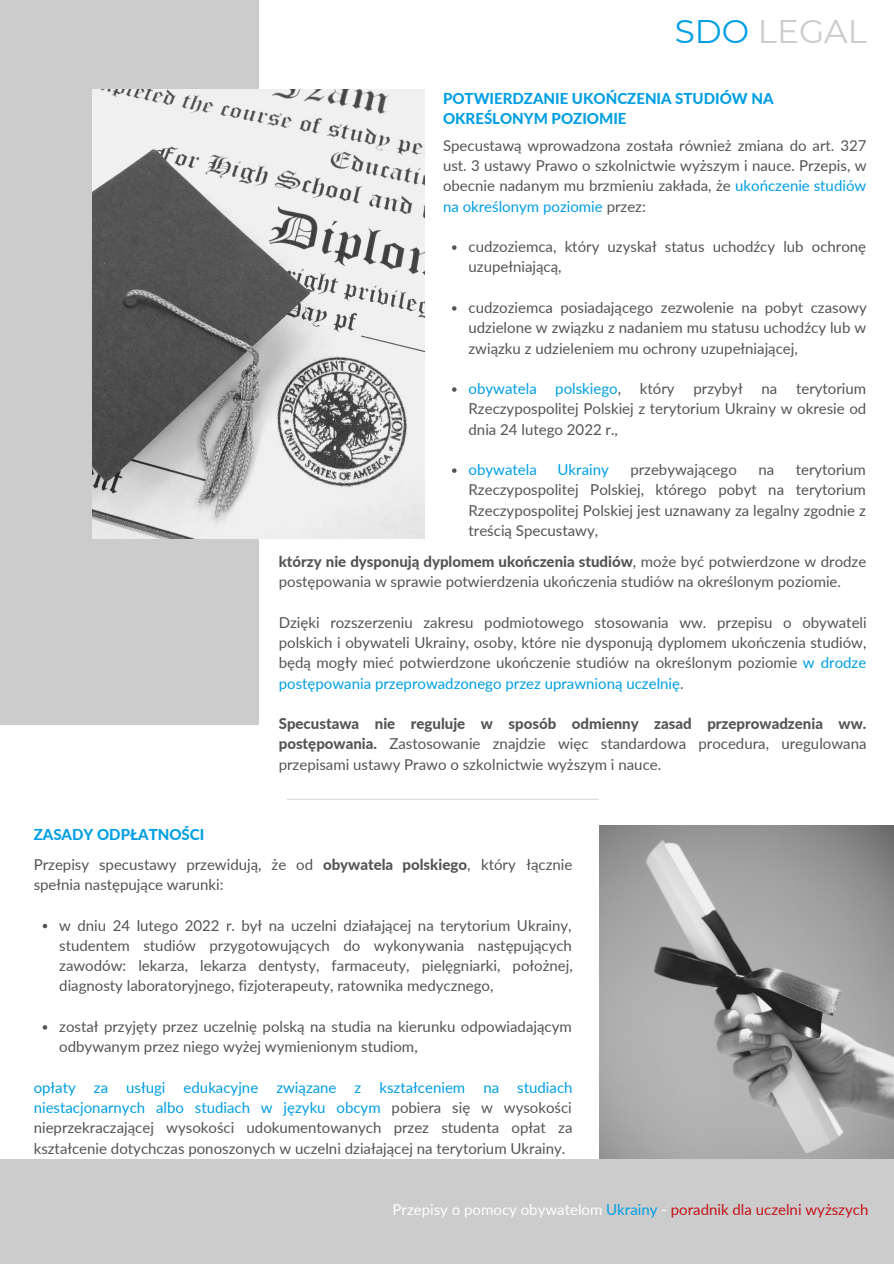
<style>
.page{position:relative;width:894px;height:1264px;background:#fff}
.page>*{position:absolute;margin:0;border:0;box-sizing:border-box;transform-origin:0 0}
.t1{font:32.7px "Montserrat";color:#ccc}
.t2{font:15px/20.2px "Lato";color:#545454;text-align:justify}
.t3{font:800 15px/20.2px "Lato";color:#009fe3}
.t4{font:15px "Lato";color:#fff}
.t5{font:15px "Lato";color:#009fe3}
.s1{color:#009fe3}
.s2{color:#545454}
.s3{font-weight:800}
.s4{color:#c0151c}
</style>
<div class="page">
<div style="left:0;top:0;width:258px;height:725px;background:#ccc"></div>
<div style="left:0;top:1159px;width:893px;height:104px;background:#ccc"></div>
<img style="left:599px;top:825px;width:294px;height:333px">
<svg style="left:452px;top:245px;width:4px;height:5px"></svg>
<svg style="left:452px;top:306px;width:4px;height:5px"></svg>
<svg style="left:452px;top:387px;width:4px;height:5px"></svg>
<svg style="left:452px;top:468px;width:4px;height:5px"></svg>
<img style="left:93px;top:89px;width:331px;height:450px">
<hr style="left:287px;top:798px;width:311px;height:1px;background:#ded6cf">
<svg style="left:43px;top:923px;width:4px;height:5px"></svg>
<svg style="left:43px;top:1025px;width:4px;height:4px"></svg>
<p class="t1" style="left:674px;top:11px;width:193px"><span class="s1">SDO</span> LEGAL</p>
<p class="t3" style="left:443px;top:88px;width:332px">POTWIERDZANIE UKOŃCZENIA STUDIÓW NA<br>OKREŚLONYM POZIOMIE</p>
<p class="t2" style="left:443px;top:135px;width:425px">Specustawą wprowadzona została również zmiana do art. 327 ust. 3 ustawy Prawo o szkolnictwie wyższym i nauce. Przepis, w obecnie nadanym mu brzmieniu zakłada, że <span class="s1">ukończenie studiów na określonym poziomie</span> przez:</p>
<p class="t2" style="left:468px;top:236px;width:399px">cudzoziemca, który uzyskał status uchodźcy lub ochronę uzupełniającą,</p>
<p class="t2" style="left:468px;top:297px;width:399px">cudzoziemca posiadającego zezwolenie na pobyt czasowy udzielone w związku z nadaniem mu statusu uchodźcy lub w związku z udzieleniem mu ochrony uzupełniającej,</p>
<p class="t5" style="left:468px;top:379px;width:207px">obywatela polskiego<span class="s2">, który</span></p>
<p class="t2" style="left:693px;top:378px;width:51px">przybył</p>
<p class="t2" style="left:468px;top:378px;width:399px;text-indent:293px">na terytorium Rzeczypospolitej Polskiej z terytorium Ukrainy w okresie od dnia 24 lutego 2022 r.,</p>
<p class="t5" style="left:468px;top:460px;width:70px">obywatela</p>
<p class="t5" style="left:557px;top:460px;width:53px">Ukrainy</p>
<p class="t2" style="left:630px;top:459px;width:108px">przebywającego</p>
<p class="t2" style="left:758px;top:459px;width:17px">na</p>
<p class="t2" style="left:468px;top:459px;width:399px;text-indent:327px">terytorium Rzeczypospolitej Polskiej, którego pobyt na terytorium Rzeczypospolitej Polskiej jest uznawany za legalny zgodnie z treścią Specustawy,</p>
<p class="t3" style="left:34px;top:823px;width:172px">ZASADY ODPŁATNOŚCI</p>
<p class="t2" style="left:279px;top:551px;width:589px"><span class="s3">którzy nie dysponują dyplomem ukończenia studiów</span>, może być potwierdzone w drodze postępowania w sprawie potwierdzenia ukończenia studiów na określonym poziomie.</p>
<p class="t2" style="left:279px;top:612px;width:589px">Dzięki rozszerzeniu zakresu podmiotowego stosowania ww. przepisu o obywateli polskich i obywateli Ukrainy, osoby, które nie dysponują dyplomem ukończenia studiów, będą mogły mieć potwierdzone ukończenie studiów na określonym poziomie <span class="s1">w drodze postępowania przeprowadzonego przez uprawnioną uczelnię</span>.</p>
<p class="t2" style="left:279px;top:713px;width:589px"><span class="s3">Specustawa nie reguluje w sposób odmienny zasad przeprowadzenia ww. postępowania.</span> Zastosowanie znajdzie więc standardowa procedura, uregulowana przepisami ustawy Prawo o szkolnictwie wyższym i nauce.</p>
<p class="t2" style="left:34px;top:853px;width:540px">Przepisy specustawy przewidują, że od <span class="s3">obywatela polskiego</span>, który łącznie spełnia następujące warunki:</p>
<p class="t2" style="left:59px;top:914px;width:515px">w dniu 24 lutego 2022 r. był na uczelni działającej na terytorium Ukrainy, studentem studiów przygotowujących do wykonywania następujących zawodów: lekarza, lekarza dentysty, farmaceuty, pielęgniarki, położnej, diagnosty laboratoryjnego, fizjoterapeuty, ratownika medycznego,</p>
<p class="t2" style="left:59px;top:1015px;width:514px">został przyjęty przez uczelnię polską na studia na kierunku odpowiadającym odbywanym przez niego wyżej wymienionym studiom,</p>
<p class="t2" style="left:34px;top:1076px;width:540px"><span class="s1">opłaty za usługi edukacyjne związane z kształceniem na studiach niestacjonarnych albo studiach w języku obcym</span> pobiera się w wysokości nieprzekraczającej wysokości udokumentowanych przez studenta opłat za kształcenie dotychczas ponoszonych w uczelni działającej na terytorium Ukrainy.</p>
<p class="t4" style="left:392px;top:1199px;width:477px">Przepisy o pomocy obywatelom <span class="s1">Ukrainy</span> - <span class="s4">poradnik dla uczelni wyższych</span></p>
</div>
